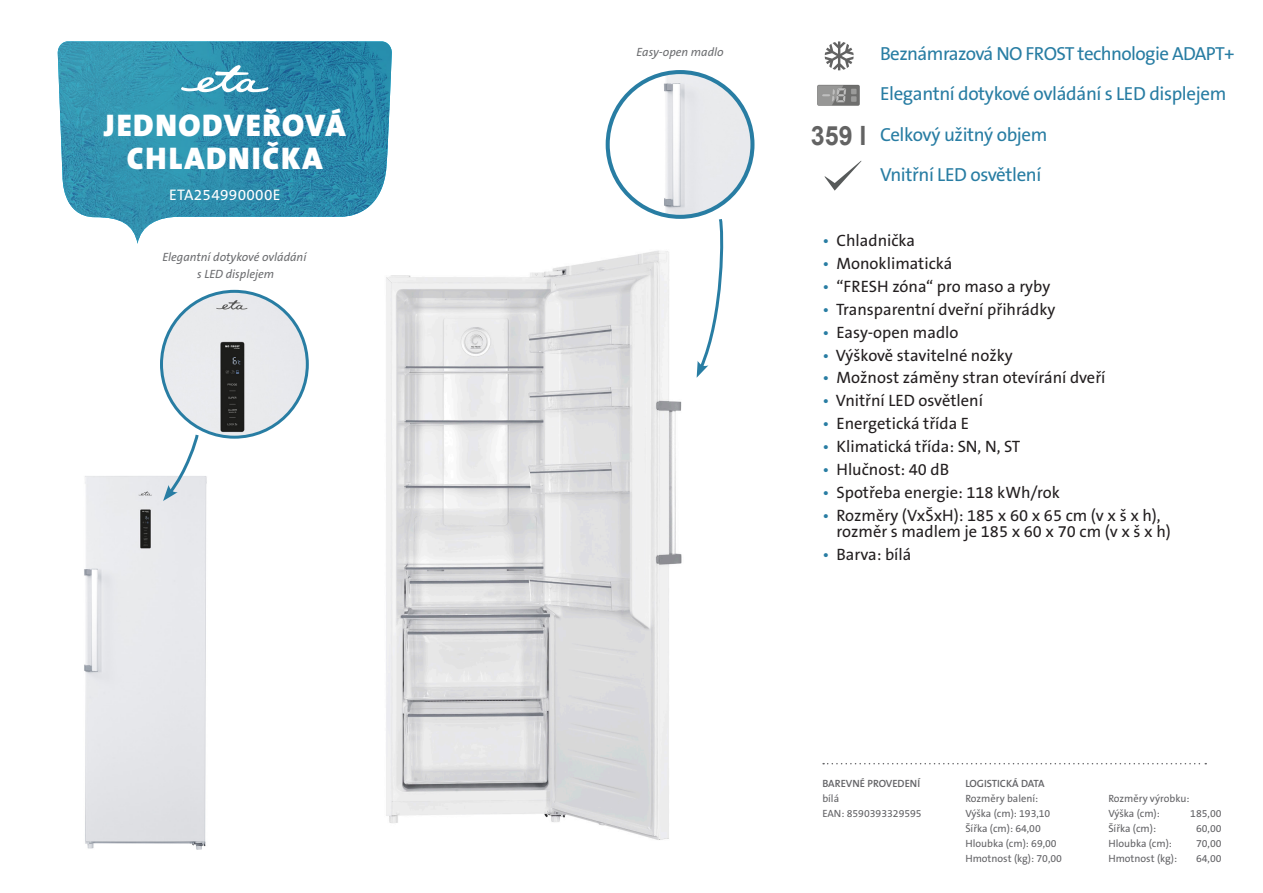
<style>
.page{position:relative;width:1263px;height:893px;background:#fff}
.page>*{position:absolute;margin:0;border:0;box-sizing:border-box;transform-origin:0 0}
.t1{font:900 31.5px/33px "The Sans CE B9";letter-spacing:.05em;color:#fff;text-align:center}
.t2{font:700 26.55px "Arial";color:#636363;scale:.94 1}
.t3{font:18.9px "The Sans CE B5 Plain";letter-spacing:-.02em;color:#287da3}
.t4{font:16.5px/16.5px "The Sans CE B5 Plain";color:#231f20}
.t5{font:15.45px "The Sans CE B5 Plain";letter-spacing:.02em;color:#fff}
.t6{font:italic 12px/16.5px "The Sans CE B5";color:#6c6d70;text-align:center}
.t7{font:10.5px "The Sans CE B5 Plain";color:#636366}
.t8{font:600 10.5px "The Sans CE B6";color:#636366}
.s1{color:#287da3}
</style>
<div class="page">
<img style="left:84px;top:476px;width:123px;height:374px">
<img style="left:386px;top:250px;width:311px;height:590px">
<img style="left:608px;top:72px;width:144px;height:145px;border-radius:72px">
<div style="left:606px;top:70px;width:148px;height:149px;border:4px solid #287da3;border-radius:50%"></div>
<img style="left:58px;top:41px;width:334px;height:203px">
<svg style="left:823px;top:763px;width:383px;height:1px"></svg>
<svg style="left:181px;top:65px;width:87px;height:27px"></svg>
<img style="left:817px;top:70px;width:43px;height:36px">
<svg style="left:825px;top:41px;width:29px;height:29px"></svg>
<svg style="left:824px;top:161px;width:37px;height:30px"></svg>
<svg style="left:163px;top:434px;width:38px;height:67px"></svg>
<img style="left:161px;top:291px;width:146px;height:146px;border-radius:73px">
<div style="left:160px;top:290px;width:149px;height:149px;border:3px solid #287da3;border-radius:50%"></div>
<svg style="left:697px;top:216px;width:27px;height:162px"></svg>
<p class="t1" style="left:104px;top:110px;width:243px">JEDNODVEŘOVÁ<br>CHLADNIČKA</p>
<p class="t5" style="left:169px;top:186px;width:113px">ETA254990000E</p>
<p class="t6" style="left:162px;top:249px;width:146px">Elegantní dotykové ovládání s LED displejem</p>
<p class="t6" style="left:636px;top:44px;width:89px">Easy-open madlo</p>
<p class="t2" style="left:811px;top:117px;width:61px">359 l</p>
<p class="t3" style="left:880px;top:43px;width:356px">Beznámrazová NO FROST technologie ADAPT+</p>
<p class="t3" style="left:880px;top:84px;width:348px">Elegantní dotykové ovládání s LED displejem</p>
<p class="t3" style="left:880px;top:124px;width:169px">Celkový užitný objem</p>
<p class="t3" style="left:880px;top:165px;width:163px">Vnitřní LED osvětlení</p>
<p class="t4" style="left:822px;top:233px;width:94px"><span class="s1">•</span> Chladnička</p>
<p class="t4" style="left:822px;top:256px;width:131px"><span class="s1">•</span> Monoklimatická</p>
<p class="t4" style="left:822px;top:279px;width:229px"><span class="s1">•</span> “FRESH zóna“ pro maso a ryby</p>
<p class="t4" style="left:822px;top:302px;width:234px"><span class="s1">•</span> Transparentní dveřní přihrádky</p>
<p class="t4" style="left:822px;top:325px;width:138px"><span class="s1">•</span> Easy-open madlo</p>
<p class="t4" style="left:822px;top:348px;width:192px"><span class="s1">•</span> Výškově stavitelné nožky</p>
<p class="t4" style="left:822px;top:370px;width:285px"><span class="s1">•</span> Možnost záměny stran otevírání dveří</p>
<p class="t4" style="left:822px;top:393px;width:162px"><span class="s1">•</span> Vnitřní LED osvětlení</p>
<p class="t4" style="left:822px;top:416px;width:148px"><span class="s1">•</span> Energetická třída E</p>
<p class="t4" style="left:822px;top:439px;width:199px"><span class="s1">•</span> Klimatická třída: SN, N, ST</p>
<p class="t4" style="left:822px;top:462px;width:128px"><span class="s1">•</span> Hlučnost: 40 dB</p>
<p class="t4" style="left:822px;top:485px;width:239px"><span class="s1">•</span> Spotřeba energie: 118 kWh/rok</p>
<p class="t4" style="left:836px;top:508px;width:336px;text-indent:-14px"><span class="s1">•</span> Rozměry (VxŠxH): 185 x 60 x 65 cm (v x š x h), rozměr s madlem je 185 x 60 x 70 cm (v x š x h)</p>
<p class="t4" style="left:822px;top:547px;width:91px"><span class="s1">•</span> Barva: bílá</p>
<p class="t8" style="left:822px;top:778px;width:99px">BAREVNÉ PROVEDENÍ</p>
<p class="t7" style="left:822px;top:793px;width:18px">bílá</p>
<p class="t7" style="left:822px;top:808px;width:101px">EAN: 8590393329595</p>
<p class="t8" style="left:965px;top:778px;width:81px">LOGISTICKÁ DATA</p>
<p class="t7" style="left:965px;top:793px;width:74px">Rozměry balení:</p>
<p class="t7" style="left:965px;top:808px;width:87px">Výška (cm): 193,10</p>
<p class="t7" style="left:965px;top:823px;width:77px">Šířka (cm): 64,00</p>
<p class="t7" style="left:965px;top:838px;width:93px">Hloubka (cm): 69,00</p>
<p class="t7" style="left:965px;top:853px;width:98px">Hmotnost (kg): 70,00</p>
<p class="t7" style="left:1108px;top:793px;width:83px">Rozměry výrobku:</p>
<p class="t7" style="left:1108px;top:808px;width:53px">Výška (cm):</p>
<p class="t7" style="left:1190px;top:808px;width:33px">185,00</p>
<p class="t7" style="left:1108px;top:823px;width:49px">Šířka (cm):</p>
<p class="t7" style="left:1196px;top:823px;width:27px">60,00</p>
<p class="t7" style="left:1108px;top:838px;width:65px">Hloubka (cm):</p>
<p class="t7" style="left:1196px;top:838px;width:27px">70,00</p>
<p class="t7" style="left:1108px;top:853px;width:70px">Hmotnost (kg):</p>
<p class="t7" style="left:1196px;top:853px;width:27px">64,00</p>
</div>
